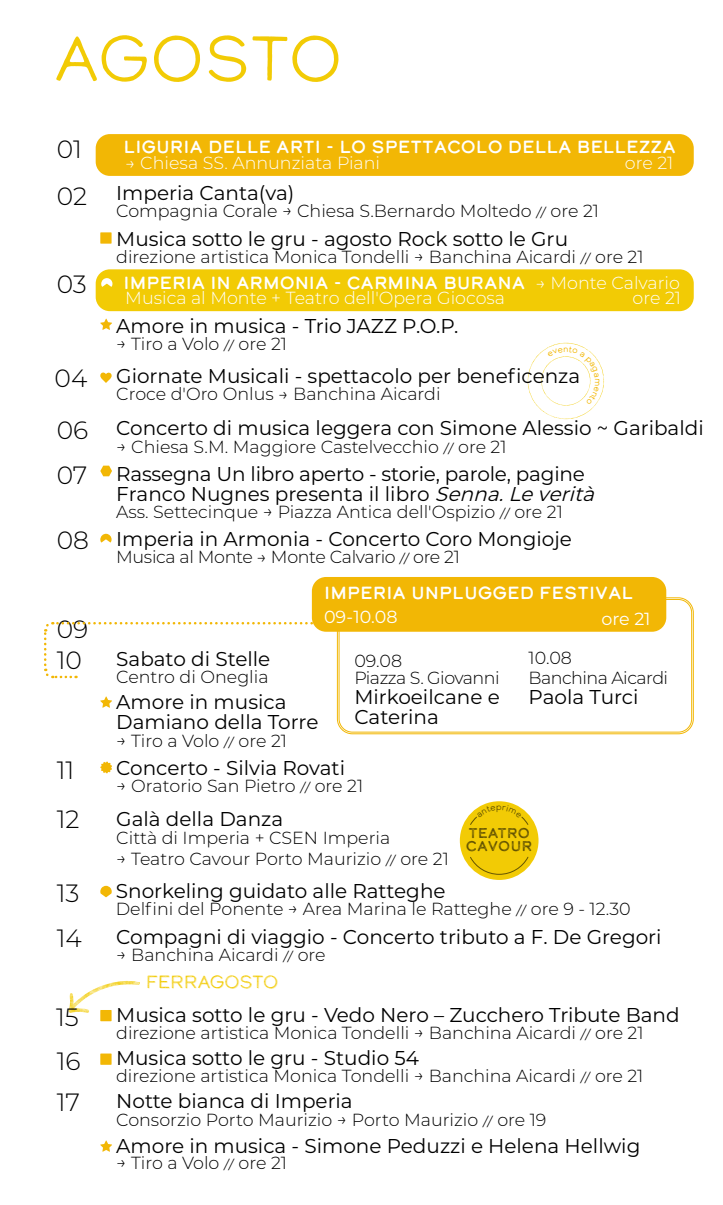
<style>
.page{position:relative;width:723px;height:1205px;background:#fff}
.page>*{position:absolute;margin:0;border:0;box-sizing:border-box;transform-origin:0 0}
.t1{font:62.5px "Calder LC";letter-spacing:-.03em;color:#f2cb05}
.t2{font:300 25px/31.2px "Montserrat";color:#000}
.t3{font:20px/20px "Montserrat";color:#000}
.t4{font:300 17.5px "Montserrat";color:#000}
.t5{font:17.5px "Calder Dark";color:#fff}
.t6{font:300 17.5px "Montserrat";color:#fff}
.t7{font:300 17.5px/20px "Montserrat";letter-spacing:-.03em;color:#000}
.t8{font:300 17.5px "Montserrat";letter-spacing:-.02em;color:#000}
.t9{font:17.5px "Montserrat";color:#fff}
.t10{font:17.5px "Calder Grit Shadow";color:#f2cb05}
.t11{font:14px/12.8px "Calder Dark Grit";color:#645402}
.s1{font-size:12.25px}
.s2{font-style:italic}
</style>
<div class="page">
<svg style="left:68px;top:980px;width:72px;height:33px"></svg>
<div style="left:337px;top:597px;width:357px;height:137px;border:1px solid #f2b705;border-radius:15px"></div>
<div style="left:339px;top:599px;width:353px;height:133px;border:1px solid #f2b705;border-radius:13px"></div>
<div style="left:312px;top:577px;width:354px;height:55px;background:#f2b705;border-radius:14px"></div>
<div style="left:460px;top:801px;width:78px;height:79px;background:#f2cb05;border-radius:50%"></div>
<svg style="left:470px;top:856px;width:59px;height:19px"></svg>
<svg style="left:44px;top:620px;width:282px;height:58px"></svg>
<div style="left:96px;top:269px;width:598px;height:42px;background:#f2cb05;border-radius:14px"></div>
<svg style="left:101px;top:278px;width:12px;height:9px"></svg>
<div style="left:96px;top:134px;width:598px;height:42px;background:#f2b705;border-radius:14px"></div>
<div style="left:100px;top:232px;width:12px;height:12px;background:#f2b705"></div>
<div style="left:100px;top:1010px;width:12px;height:11px;background:#f2b705"></div>
<div style="left:100px;top:1053px;width:12px;height:12px;background:#f2b705"></div>
<svg style="left:100px;top:319px;width:12px;height:11px"></svg>
<svg style="left:100px;top:1140px;width:12px;height:12px"></svg>
<svg style="left:100px;top:696px;width:12px;height:12px"></svg>
<svg style="left:100px;top:886px;width:12px;height:11px"></svg>
<svg style="left:100px;top:466px;width:12px;height:10px"></svg>
<svg style="left:100px;top:533px;width:12px;height:9px"></svg>
<svg style="left:100px;top:761px;width:12px;height:12px"></svg>
<svg style="left:100px;top:372px;width:12px;height:11px"></svg>
<svg style="left:528px;top:343px;width:76px;height:76px"></svg>
<svg style="left:470px;top:805px;width:58px;height:20px"></svg>
<h1 class="t1" style="left:53px;top:18px;width:291px">AGOSTO</h1>
<p class="t2" style="left:57px;top:132px;width:27px">01</p>
<p class="t5" style="left:124px;top:135px;width:554px">LIGURIA DELLE ARTI - LO SPETTACOLO DELLA BELLEZZA</p>
<p class="t6" style="left:125px;top:151px;width:256px">→ Chiesa SS. Annunziata Piani</p>
<p class="t6" style="left:625px;top:151px;width:50px">ore 21</p>
<p class="t2" style="left:57px;top:180px;width:32px">02</p>
<p class="t3" style="left:116px;top:182px;width:180px">Imperia Canta(va)</p>
<p class="t4" style="left:116px;top:199px;width:484px">Compagnia Corale → Chiesa S.Bernardo Moltedo <span class="s1">//</span> ore 21</p>
<p class="t3" style="left:116px;top:228px;width:453px">Musica sotto le gru - agosto Rock sotto le Gru</p>
<p class="t4" style="left:116px;top:245px;width:529px">direzione artistica Monica Tondelli → Banchina Aicardi <span class="s1">//</span> ore 21</p>
<p class="t2" style="left:57px;top:267px;width:32px">03</p>
<p class="t5" style="left:124px;top:270px;width:403px">IMPERIA IN ARMONIA - CARMINA BURANA</p>
<p class="t6" style="left:125px;top:286px;width:381px">Musica al Monte + Teatro dell'Opera Giocosa</p>
<p class="t6" style="left:535px;top:270px;width:146px">→ Monte Calvario</p>
<p class="t6" style="left:632px;top:286px;width:50px">ore 21</p>
<p class="t3" style="left:116px;top:315px;width:344px">Amore in musica - Trio JAZZ P.O.P.</p>
<p class="t4" style="left:116px;top:332px;width:172px">→ Tiro a Volo <span class="s1">//</span> ore 21</p>
<p class="t2" style="left:55px;top:362px;width:34px">04</p>
<p class="t3" style="left:116px;top:366px;width:465px">Giornate Musicali - spettacolo per beneficenza</p>
<p class="t4" style="left:116px;top:382px;width:326px">Croce d'Oro Onlus → Banchina Aicardi</p>
<p class="t2" style="left:57px;top:413px;width:33px">06</p>
<p class="t3" style="left:116px;top:417px;width:589px">Concerto di musica leggera con Simone Alessio ~ Garibaldi</p>
<p class="t4" style="left:116px;top:434px;width:392px">→ Chiesa S.M. Maggiore Castelvecchio <span class="s1">//</span> ore 21</p>
<p class="t2" style="left:57px;top:459px;width:32px">07</p>
<p class="t3" style="left:116px;top:463px;width:486px">Rassegna Un libro aperto - storie, parole, pagine<br>Franco Nugnes presenta il libro <span class="s2">Senna.Leverità</span></p>
<p class="t4" style="left:116px;top:499px;width:448px">Ass. Settecinque → Piazza Antica dell'Ospizio <span class="s1">//</span> ore 21</p>
<p class="t2" style="left:57px;top:524px;width:34px">08</p>
<p class="t3" style="left:116px;top:528px;width:457px">Imperia in Armonia - Concerto Coro Mongioje</p>
<p class="t8" style="left:116px;top:545px;width:345px">Musica al Monte → Monte Calvario <span class="s1">//</span> ore 21</p>
<p class="t2" style="left:57px;top:613px;width:33px">09<br>10</p>
<p class="t5" style="left:324px;top:581px;width:310px">IMPERIA UNPLUGGED FESTIVAL</p>
<p class="t9" style="left:324px;top:605px;width:75px">09-10.08</p>
<p class="t9" style="left:601px;top:607px;width:51px">ore 21</p>
<p class="t3" style="left:116px;top:648px;width:156px">Sabato di Stelle</p>
<p class="t4" style="left:116px;top:664px;width:154px">Centro di Oneglia</p>
<p class="t3" style="left:116px;top:691px;width:204px">Amore in musica<br>Damiano della Torre</p>
<p class="t4" style="left:116px;top:729px;width:172px">→ Tiro a Volo <span class="s1">//</span> ore 21</p>
<p class="t7" style="left:354px;top:651px;width:147px;line-height:17.5px">09.08<br>Piazza S. Giovanni</p>
<p class="t3" style="left:354px;top:686px;width:147px">Mirkoeilcane e<br>Caterina</p>
<p class="t7" style="left:529px;top:647px;width:141px">10.08<br>Banchina Aicardi</p>
<p class="t3" style="left:529px;top:686px;width:111px">Paola Turci</p>
<p class="t2" style="left:57px;top:753px;width:19px">11</p>
<p class="t3" style="left:116px;top:757px;width:230px">Concerto - Silvia Rovati</p>
<p class="t4" style="left:116px;top:774px;width:248px">→ Oratorio San Pietro <span class="s1">//</span> ore 21</p>
<p class="t2" style="left:57px;top:803px;width:24px">12</p>
<p class="t3" style="left:116px;top:808px;width:169px">Galà della Danza</p>
<p class="t4" style="left:116px;top:826px;width:275px">Città di Imperia + CSEN Imperia</p>
<p class="t4" style="left:116px;top:847px;width:334px">→ Teatro Cavour Porto Maurizio <span class="s1">//</span> ore 21</p>
<p class="t11" style="left:466px;top:826px;width:68px">TEATRO<br>CAVOUR</p>
<p class="t2" style="left:57px;top:876px;width:24px">13</p>
<p class="t3" style="left:116px;top:880px;width:331px">Snorkeling guidato alle Ratteghe</p>
<p class="t4" style="left:116px;top:897px;width:516px">Delfini del Ponente → Area Marina le Ratteghe <span class="s1">//</span> ore 9 - 12.30</p>
<p class="t2" style="left:57px;top:921px;width:27px">14</p>
<p class="t3" style="left:116px;top:926px;width:547px">Compagni di viaggio - Concerto tributo a F. De Gregori</p>
<p class="t4" style="left:116px;top:942px;width:211px">→ Banchina Aicardi <span class="s1">//</span> ore</p>
<p class="t10" style="left:146px;top:971px;width:134px">FERRAGOSTO</p>
<p class="t2" style="left:56px;top:1001px;width:24px">15</p>
<p class="t2" style="left:57px;top:1044px;width:25px">16</p>
<p class="t3" style="left:116px;top:1004px;width:565px">Musica sotto le gru - Vedo Nero – Zucchero Tribute Band</p>
<p class="t4" style="left:116px;top:1021px;width:529px">direzione artistica Monica Tondelli → Banchina Aicardi <span class="s1">//</span> ore 21</p>
<p class="t3" style="left:116px;top:1047px;width:304px">Musica sotto le gru - Studio 54</p>
<p class="t4" style="left:116px;top:1063px;width:529px">direzione artistica Monica Tondelli → Banchina Aicardi <span class="s1">//</span> ore 21</p>
<p class="t2" style="left:57px;top:1086px;width:25px">17</p>
<p class="t3" style="left:116px;top:1090px;width:238px">Notte bianca di Imperia</p>
<p class="t4" style="left:116px;top:1107px;width:432px">Consorzio Porto Maurizio → Porto Maurizio <span class="s1">//</span> ore 19</p>
<p class="t3" style="left:116px;top:1134px;width:526px">Amore in musica - Simone Peduzzi e Helena Hellwig</p>
<p class="t4" style="left:116px;top:1151px;width:172px">→ Tiro a Volo <span class="s1">//</span> ore 21</p>
</div>
